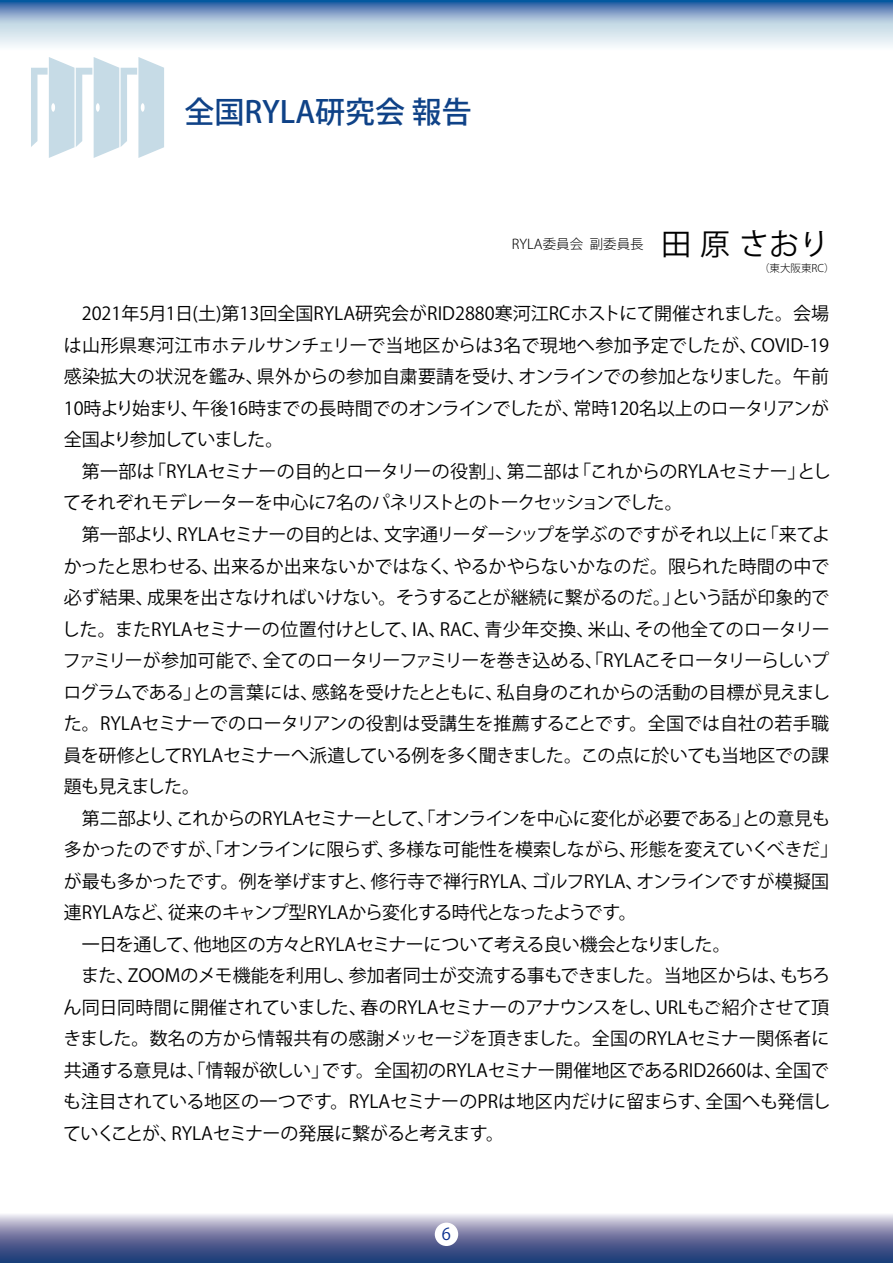
<style>
.page{position:relative;width:893px;height:1263px;background:#fff}
.page>*{position:absolute;margin:0;border:0;box-sizing:border-box;transform-origin:0 0}
.t1{font:500 30px "Koz Go Pr 6 N";color:#0f4287}
.t2{font:30px "Koz Go Pr 6 N";letter-spacing:.15em;color:#000}
.t3{font:18px/31.5px "Koz Go Pr 6 N";letter-spacing:-.01em;color:#000}
.t4{font:16.5px "Koz Go Pr 6 N";color:#0a308f}
.t5{font:300 13.5px "Koz Go Pr 6 N";color:#000}
.t6{font:300 10.5px "Koz Go Pr 6 N";color:#000}
</style>
<div class="page">
<svg style="left:0;top:0;width:893px;height:47px;background:#a7c0d9"></svg>
<svg style="left:0;top:1214px;width:893px;height:49px;background:#727ba4"></svg>
<div style="left:435px;top:1222px;width:23px;height:24px;background:#fff;border-radius:50%"></div>
<svg style="left:31px;top:57px;width:133px;height:101px"></svg>
<h1 class="t1" style="left:184px;top:96px;width:289px">全国RYLA研究会 報告</h1>
<p class="t5" style="left:512px;top:237px;width:133px">RYLA委員会 副委員長</p>
<h1 class="t2" style="left:661px;top:227px;width:169px">田原さおり</h1>
<p class="t6" style="left:759px;top:262px;width:77px">（東大阪東RC）</p>
<p class="t3" style="left:62px;top:298px;width:778px">　2021年5月1日(土)第13回全国RYLA研究会がRID2880寒河江RCホストにて開催されました。会場は山形県寒河江市ホテルサンチェリーで当地区からは3名で現地へ参加予定でしたが、COVID-19感染拡大の状況を鑑み、県外からの参加自粛要請を受け、オンラインでの参加となりました。午前10時より始まり、午後16時までの長時間でのオンラインでしたが、常時120名以上のロータリアンが全国より参加していました。<br>　第一部は「RYLAセミナーの目的とロータリーの役割」、第二部は「これからのRYLAセミナー」としてそれぞれモデレーターを中心に7名のパネリストとのトークセッションでした。<br>　第一部より、RYLAセミナーの目的とは、文字通リーダーシップを学ぶのですがそれ以上に「来てよかったと思わせる、出来るか出来ないかではなく、やるかやらないかなのだ。限られた時間の中で必ず結果、成果を出さなければいけない。そうすることが継続に繋がるのだ。」という話が印象的でした。またRYLAセミナーの位置付けとして、IA、RAC、青少年交換、米山、その他全てのロータリーファミリーが参加可能で、全てのロータリーファミリーを巻き込める、「RYLAこそロータリーらしいプログラムである」との言葉には、感銘を受けたとともに、私自身のこれからの活動の目標が見えました。RYLAセミナーでのロータリアンの役割は受講生を推薦することです。全国では自社の若手職員を研修としてRYLAセミナーへ派遣している例を多く聞きました。この点に於いても当地区での課題も見えました。<br>　第二部より、これからのRYLAセミナーとして、「オンラインを中心に変化が必要である」との意見も多かったのですが、「オンラインに限らず、多様な可能性を模索しながら、形態を変えていくべきだ」が最も多かったです。例を挙げますと、修行寺で禅行RYLA、ゴルフRYLA、オンラインですが模擬国連RYLAなど、従来のキャンプ型RYLAから変化する時代となったようです。<br>　一日を通して、他地区の方々とRYLAセミナーについて考える良い機会となりました。<br>　また、ZOOMのメモ機能を利用し、参加者同士が交流する事もできました。当地区からは、もちろん同日同時間に開催されていました、春のRYLAセミナーのアナウンスをし、URLもご紹介させて頂きました。数名の方から情報共有の感謝メッセージを頂きました。全国のRYLAセミナー関係者に共通する意見は、「情報が欲しい」です。全国初のRYLAセミナー開催地区であるRID2660は、全国でも注目されている地区の一つです。RYLAセミナーのPRは地区内だけに留まらす、全国へも発信していくことが、RYLAセミナーの発展に繋がると考えます。</p>
<p class="t4" style="left:442px;top:1225px;width:11px">6</p>
</div>
